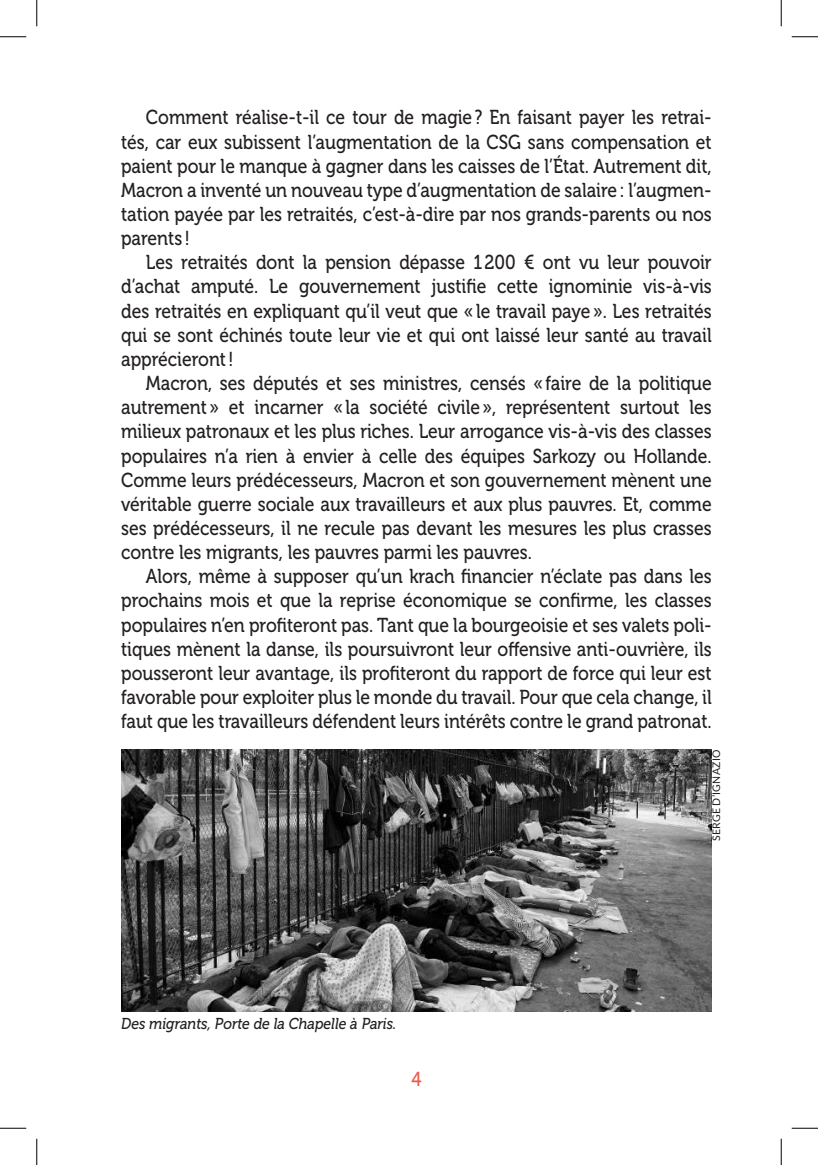
<style>
.page{position:relative;width:818px;height:1165px;background:#fff}
.page>*{position:absolute;margin:0;border:0;box-sizing:border-box;transform-origin:0 0}
.t1{font:20.12px/24.2px "Museo 500";color:#231f20;text-align:justify;scale:.87 1}
.t2{font:20.12px "Museo 500";color:#f05a4f;scale:.87 1}
.t3{font:italic 15.75px "Museo 500";color:#231f20;scale:.9 1}
.t4{font:10.5px "Lato";letter-spacing:.025em;color:#231f20}
</style>
<div class="page">
<img style="left:121px;top:749px;width:590px;height:263px">
<svg style="left:0;top:36px;width:26px;height:1px"></svg>
<svg style="left:791px;top:36px;width:27px;height:1px"></svg>
<svg style="left:0;top:1128px;width:26px;height:1px"></svg>
<svg style="left:791px;top:1128px;width:27px;height:1px"></svg>
<svg style="left:36px;top:0;width:1px;height:26px"></svg>
<svg style="left:36px;top:1139px;width:1px;height:26px"></svg>
<svg style="left:781px;top:0;width:1px;height:26px"></svg>
<svg style="left:781px;top:1139px;width:1px;height:26px"></svg>
<p class="t1" style="left:121px;top:106px;width:680px;text-indent:25px">Comment réalise-t-il ce tour de magie? En faisant payer les retrai&shy;tés, car eux subissent l’augmentation de la CSG sans compensation et paient pour le manque à gagner dans les caisses de l’État. Autrement dit, Macron a inventé un nouveau type d’augmentation de salaire: l’augmen&shy;tation payée par les retraités, c’est-à-dire par nos grands-parents ou nos parents !</p>
<p class="t1" style="left:121px;top:251px;width:680px;text-indent:25px">Les retraités dont la pension dépasse 1200 € ont vu leur pouvoir d’achat amputé. Le gouvernement justifie cette ignominie vis-à-vis des retraités en expliquant qu’il veut que «le travail paye». Les retraités qui se sont échinés toute leur vie et qui ont laissé leur santé au travail apprécieront!</p>
<p class="t1" style="left:121px;top:371px;width:680px;text-indent:25px">Macron, ses députés et ses ministres, censés «faire de la politique autrement» et incarner «la société civile», représentent surtout les milieux patronaux et les plus riches. Leur arrogance vis-à-vis des classes populaires n’a rien à envier à celle des équipes Sarkozy ou Hollande.<br>Comme leurs prédécesseurs, Macron et son gouvernement mènent une véritable guerre sociale aux travailleurs et aux plus pauvres. Et, comme ses prédécesseurs, il ne recule pas devant les mesures les plus crasses contre les migrants, les pauvres parmi les pauvres.</p>
<p class="t1" style="left:121px;top:565px;width:680px;text-indent:25px">Alors, même à supposer qu’un krach financier n’éclate pas dans les prochains mois et que la reprise économique se confirme, les classes populaires n’en profiteront pas. Tant que la bourgeoisie et ses valets poli&shy;tiques mènent la danse, ils poursuivront leur offensive anti-ouvrière, ils pousseront leur avantage, ils profiteront du rapport de force qui leur est favorable pour exploiter plus le monde du travail. Pour que cela change, il faut que les travailleurs défendent leurs intérêts contre le grand patronat.</p>
<p class="t3" style="left:121px;top:1015px;width:307px">Des migrants, Porte de la Chapelle à Paris.</p>
<p class="t2" style="left:411px;top:1068px;width:13px">4</p>
<p class="t4" style="left:709px;top:841px;width:93px;rotate:-90deg">SERGE D’IGNAZIO</p>
</div>
